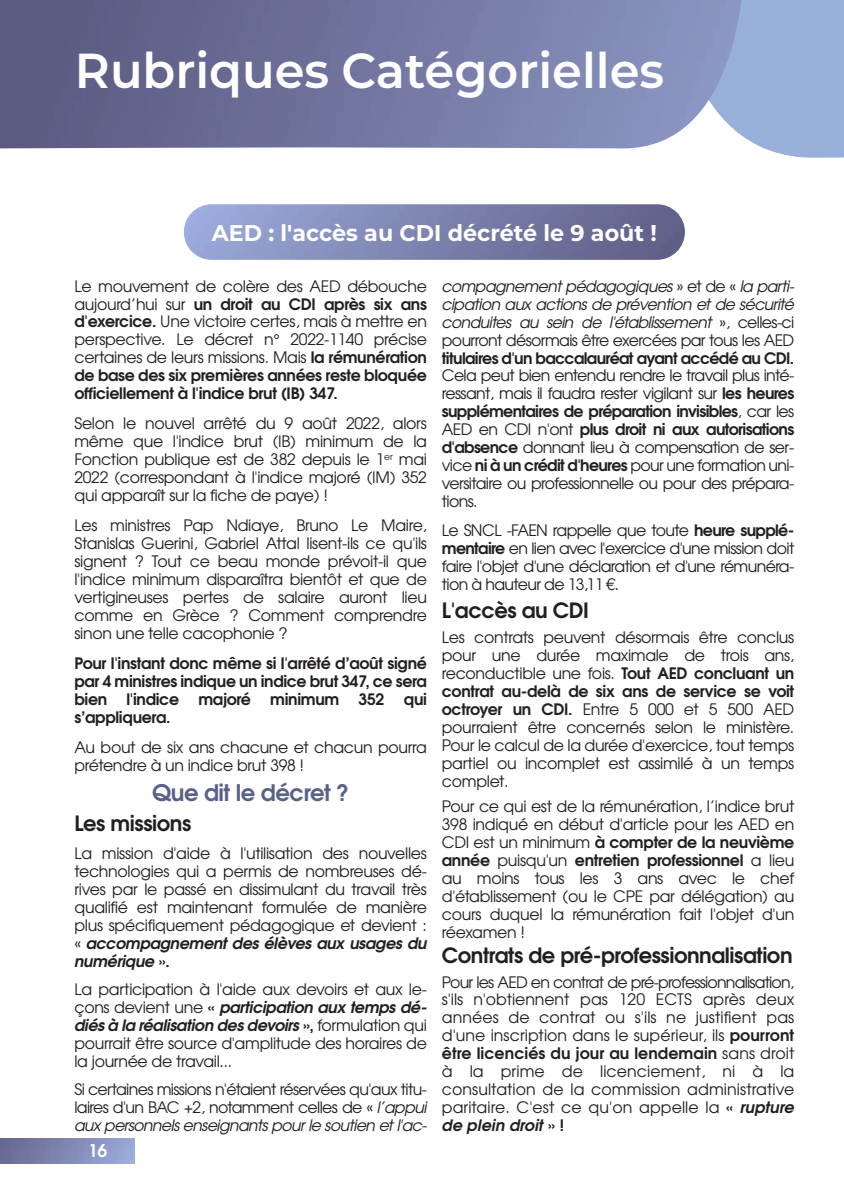
<style>
.page{position:relative;width:844px;height:1191px;background:#fff}
.page>*{position:absolute;margin:0;border:0;box-sizing:border-box;transform-origin:0 0}
.t1{font:600 49px "Montserrat";color:#fff}
.t2{font:700 22.75px "Montserrat";color:#fff}
.t3{font:700 22.75px "Te X Gyre Adventor";letter-spacing:-.02em;color:#5a6189}
.t4{font:700 21px "Te X Gyre Adventor";letter-spacing:-.02em;color:#231f20}
.t5{font:700 17.5px "Te X Gyre Adventor";color:#fff}
.t6{font:15.75px/18px "Te X Gyre Adventor";letter-spacing:-.02em;color:#231f20;text-align:justify}
.t7{font:italic 15.75px/18px "Te X Gyre Adventor";letter-spacing:-.04em;color:#231f20;text-align:justify}
.t8{font:700 15.75px/17.8px "Te X Gyre Adventor";letter-spacing:-.02em;color:#231f20;text-align:justify}
.t9{font:700 15.75px "Te X Gyre Adventor";letter-spacing:-.04em;color:#231f20}
.s1{font-weight:700}
.s2{font-weight:700;font-style:italic}
.s3{font-style:italic}
.s4{font-style:normal}
</style>
<div class="page">
<img style="left:0;top:1138px;width:134px;height:25px">
<div style="left:743px;top:0;width:100px;height:158px;background:#98afd9"></div>
<img style="left:0;top:0;width:743px;height:148px">
<img style="left:184px;top:204px;width:500px;height:56px">
<h1 class="t1" style="left:75px;top:41px;width:590px">Rubriques Catégorielles</h1>
<h2 class="t2" style="left:212px;top:218px;width:446px">AED : l'accès au CDI décrété le 9 août !</h2>
<p class="t6" style="left:74px;top:278px;width:354px">Le mouvement de colère des AED débouche aujourd’hui sur <span class="s1">un droit au CDI après six ans d'exercice.</span> Une victoire certes, mais à mettre en perspective. Le décret n° 2022-1140 précise certaines de leurs missions. Mais <span class="s1">la rémunération de base des six premières années reste bloquée officiellement à l'indice brut (IB) 347.</span></p>
<p class="t6" style="left:74px;top:415px;width:354px">Selon le nouvel arrêté du 9 août 2022, alors même que l'indice brut (IB) minimum de la Fonction publique est de 382 depuis le 1<sup>er</sup> mai 2022 (correspondant à l'indice majoré (IM) 352 qui apparaît sur la fiche de paye) !</p>
<p class="t6" style="left:74px;top:517px;width:354px">Les ministres Pap Ndiaye, Bruno Le Maire, Stanislas Guerini, Gabriel Attal lisent-ils ce qu'ils signent ? Tout ce beau monde prévoit-il que l'indice minimum disparaîtra bientôt et que de vertigineuses pertes de salaire auront lieu comme en Grèce ? Comment comprendre sinon une telle cacophonie ?</p>
<p class="t8" style="left:74px;top:655px;width:354px">Pour l'instant donc même si l'arrêté d’août signé par 4 ministres indique un indice brut 347, ce sera bien l'indice majoré minimum 352 qui s’appliquera.</p>
<p class="t6" style="left:74px;top:739px;width:354px">Au bout de six ans chacune et chacun pourra prétendre à un indice brut 398 !</p>
<h2 class="t3" style="left:152px;top:782px;width:199px">Que dit le décret ?</h2>
<h3 class="t4" style="left:74px;top:814px;width:118px">Les missions</h3>
<p class="t6" style="left:74px;top:845px;width:354px">La mission d'aide à l'utilisation des nouvelles technologies qui a permis de nombreuses dé&shy;rives par le passé en dissimulant du travail très qualifié est maintenant formulée de manière plus spécifiquement pédagogique et devient : « <span class="s2">accompagnement des élèves aux usages du numérique</span> <span class="s1">».</span></p>
<p class="t6" style="left:74px;top:981px;width:354px">La participation à l'aide aux devoirs et aux le&shy;çons devient une <span class="s1">«</span> <span class="s2">participation aux temps dé&shy;diés à la réalisation des devoirs</span> <span class="s1">»,</span> formulation qui pourrait être source d'amplitude des horaires de la journée de travail...</p>
<p class="t6" style="left:74px;top:1081px;width:354px">Si certaines missions n'étaient réservées qu'aux titu&shy;laires d'un BAC +2, notamment celles de « <span class="s3">l’appui aux personnels enseignants pour le soutien et l'ac-</span></p>
<p class="t5" style="left:88px;top:1142px;width:21px">16</p>
<p class="t7" style="left:441px;top:278px;width:354px">compagnement pédagogiques <span class="s4">» et de «</span> la parti&shy;cipation aux actions de prévention et de sécurité conduites au sein de l'établissement <span class="s4">», celles-ci pourront désormais être exercées par tous les AED</span></p>
<p class="t9" style="left:441px;top:351px;width:354px">titulaires d'un baccalauréat ayant accédé au CDI.</p>
<p class="t6" style="left:441px;top:367px;width:354px">Cela peut bien entendu rendre le travail plus inté&shy;ressant, mais il faudra rester vigilant sur <span class="s1">les heures supplémentaires de préparation invisibles</span>, car les AED en CDI n'ont <span class="s1">plus droit ni aux autorisations d'absence</span> donnant lieu à compensation de ser&shy;vice <span class="s1">ni à un crédit d'heures</span> pour une formation uni&shy;versitaire ou professionnelle ou pour des prépara&shy;tions.</p>
<p class="t6" style="left:441px;top:522px;width:354px">Le SNCL -FAEN rappelle que toute <span class="s1">heure supplé&shy;mentaire</span> en lien avec l'exercice d'une mission doit faire l'objet d'une déclaration et d'une rémunéra&shy;tion à hauteur de 13,11 €.</p>
<h3 class="t4" style="left:441px;top:601px;width:149px">L'accès au CDI</h3>
<p class="t6" style="left:441px;top:629px;width:354px">Les contrats peuvent désormais être conclus pour une durée maximale de trois ans, reconductible une fois. <span class="s1">Tout AED concluant un contrat au-delà de six ans de service se voit octroyer un CDI.</span> Entre 5 000 et 5 500 AED pourraient être concernés selon le ministère.<br>Pour le calcul de la durée d'exercice, tout temps partiel ou incomplet est assimilé à un temps complet.</p>
<p class="t6" style="left:441px;top:798px;width:354px">Pour ce qui est de la rémunération, l’indice brut 398 indiqué en début d'article pour les AED en CDI est un minimum <span class="s1">à compter de la neuvième année</span> puisqu'un <span class="s1">entretien professionnel</span> a lieu au moins tous les 3 ans avec le chef d'établissement (ou le CPE par délégation) au cours duquel la rémunération fait l'objet d'un réexamen !</p>
<h3 class="t4" style="left:441px;top:945px;width:352px">Contrats de pré-professionnalisation</h3>
<p class="t6" style="left:441px;top:973px;width:354px">Pour les AED en contrat de pré-professionnalisation, s'ils n'obtiennent pas 120 ECTS après deux années de contrat ou s'ils ne justifient pas d'une inscription dans le supérieur, ils <span class="s1">pourront être licenciés du jour au lendemain</span> sans droit à la prime de licenciement, ni à la consultation de la commission administrative paritaire. C'est ce qu'on appelle la <span class="s1">«</span> <span class="s2">rupture de plein droit</span> <span class="s1">» !</span></p>
</div>
